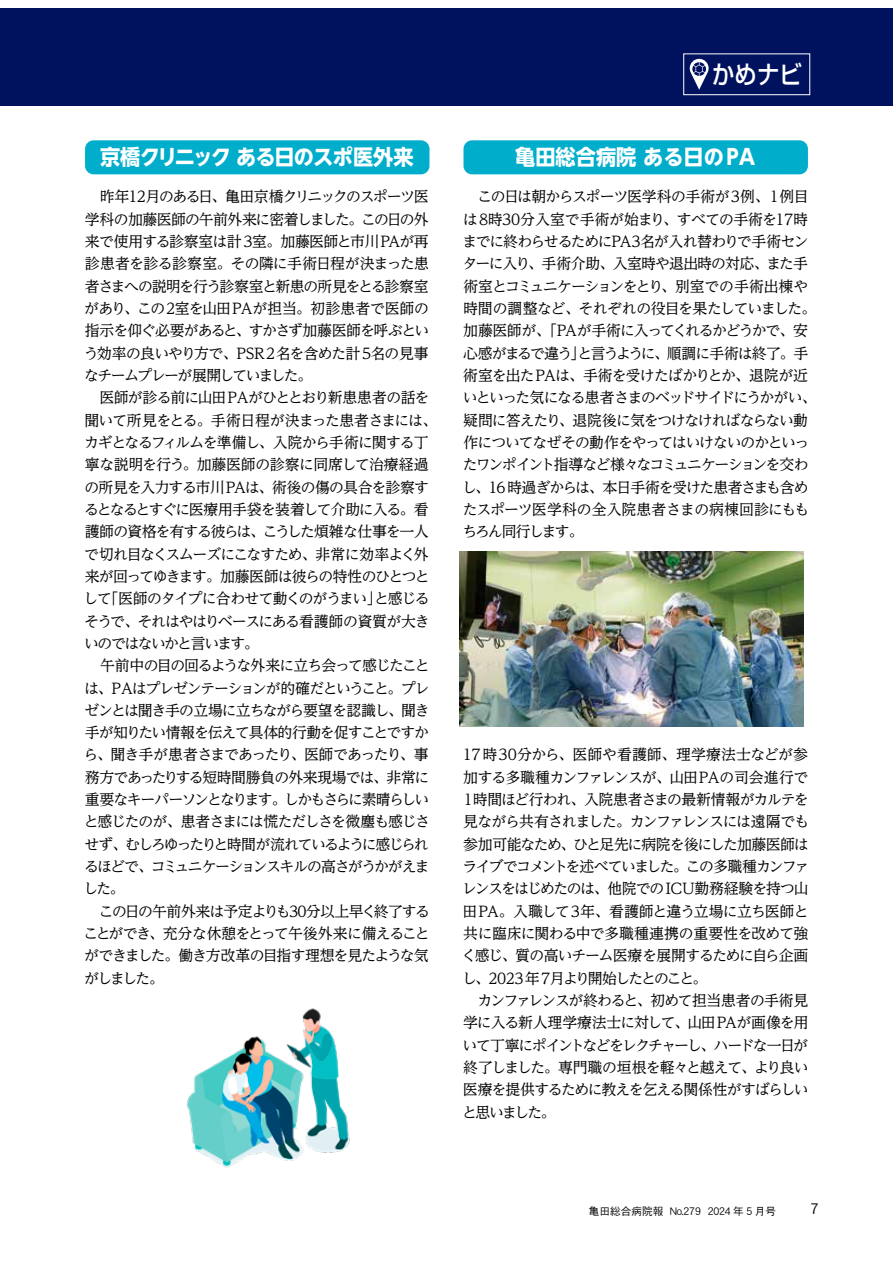
<style>
.page{position:relative;width:893px;height:1263px;background:#fff}
.page>*{position:absolute;margin:0;border:0;box-sizing:border-box;transform-origin:0 0}
.t1{font:500 25.2px "Shin Go Pro";color:#fff;scale:.89 1}
.t2{font:700 21.3px "UD Shin Go NT Pro";letter-spacing:-.04em;color:#fff;scale:.95 1}
.t3{font:700 21.3px "UD Shin Go NT Pro";color:#fff;scale:.95 1}
.t4{font:14.85px/22.4px "Reim Ytwz Pr 6 N";letter-spacing:-.07em;color:#000}
.t5{font:14.85px "DFHS Gothic W3 WINP RKSJ H";color:#000}
.t6{font:10.65px "DFHS Gothic W3 WINP RKSJ H";color:#000}
</style>
<div class="page">
<div style="left:0;top:9px;width:893px;height:97px;background:#00125e"></div>
<div style="left:683px;top:53px;width:127px;height:42px;border:1px solid #fff"></div>
<svg style="left:690px;top:59px;width:19px;height:31px"></svg>
<div style="left:85px;top:140px;width:344px;height:34px;background:#00aecc;border-radius:9px"></div>
<div style="left:463px;top:140px;width:345px;height:34px;background:#00aecc;border-radius:9px"></div>
<img style="left:459px;top:552px;width:345px;height:174px">
<img style="left:186px;top:1008px;width:164px;height:160px">
<h1 class="t1" style="left:712px;top:53px;width:102px">かめナビ</h1>
<h2 class="t2" style="left:100px;top:140px;width:332px">京橋クリニック ある日のスポ医外来</h2>
<h2 class="t3" style="left:515px;top:140px;width:254px">亀田総合病院 ある日のPA</h2>
<p class="t4" style="left:83px;top:185px;width:355px">　昨年12月のある日、亀田京橋クリニックのスポーツ医学科の加藤医師の午前外来に密着しました。この日の外来で使用する診察室は計3室。加藤医師と市川PAが再診患者を診る診察室。その隣に手術日程が決まった患者さまへの説明を行う診察室と新患の所見をとる診察室があり、この2室を山田PAが担当。初診患者で医師の指示を仰ぐ必要があると、すかさず加藤医師を呼ぶという効率の良いやり方で、PSR２名を含めた計5名の見事なチームプレーが展開していました。<br>　医師が診る前に山田PAがひととおり新患患者の話を聞いて所見をとる。手術日程が決まった患者さまには、カギとなるフィルムを準備し、入院から手術に関する丁寧な説明を行う。加藤医師の診察に同席して治療経過の所見を入力する市川PAは、術後の傷の具合を診察するとなるとすぐに医療用手袋を装着して介助に入る。看護師の資格を有する彼らは、こうした煩雑な仕事を一人で切れ目なくスムーズにこなすため、非常に効率よく外来が回ってゆきます。加藤医師は彼らの特性のひとつとして「医師のタイプに合わせて動くのがうまい」と感じるそうで、それはやはりベースにある看護師の資質が大きいのではないかと言います。<br>　午前中の目の回るような外来に立ち会って感じたことは、PAはプレゼンテーションが的確だということ。プレゼンとは聞き手の立場に立ちながら要望を認識し、聞き手が知りたい情報を伝えて具体的行動を促すことですから、聞き手が患者さまであったり、医師であったり、事務方であったりする短時間勝負の外来現場では、非常に重要なキーパーソンとなります。しかもさらに素晴らしいと感じたのが、患者さまには慌ただしさを微塵も感じさせず、むしろゆったりと時間が流れているように感じられるほどで、コミュニケーションスキルの高さがうかがえました。<br>　この日の午前外来は予定よりも30分以上早く終了することができ、充分な休憩をとって午後外来に備えることができました。働き方改革の目指す理想を見たような気がしました。</p>
<p class="t4" style="left:462px;top:185px;width:356px">　この日は朝からスポーツ医学科の手術が3例、１例目は8時30分入室で手術が始まり、すべての手術を17時までに終わらせるためにPA3名が入れ替わりで手術センターに入り、手術介助、入室時や退出時の対応、また手術室とコミュニケーションをとり、別室での手術出棟や時間の調整など、それぞれの役目を果たしていました。加藤医師が、「PAが手術に入ってくれるかどうかで、安心感がまるで違う」と言うように、順調に手術は終了。手術室を出たPAは、手術を受けたばかりとか、退院が近いといった気になる患者さまのベッドサイドにうかがい、疑問に答えたり、退院後に気をつけなければならない動作についてなぜその動作をやってはいけないのかといったワンポイント指導など様々なコミュニケーションを交わし、16 時過ぎからは、本日手術を受けた患者さまも含めたスポーツ医学科の全入院患者さまの病棟回診にももちろん同行します。</p>
<p class="t4" style="left:461px;top:743px;width:350px">17時30分から、医師や看護師、理学療法士などが参加する多職種カンファレンスが、山田PAの司会進行で<br>１時間ほど行われ、入院患者さまの最新情報がカルテを見ながら共有されました。カンファレンスには遠隔でも参加可能なため、ひと足先に病院を後にした加藤医師はライブでコメントを述べていました。この多職種カンファレンスをはじめたのは、他院でのICU勤務経験を持つ山田PA。入職して3年、看護師と違う立場に立ち医師と共に臨床に関わる中で多職種連携の重要性を改めて強く感じ、質の高いチーム医療を展開するために自ら企画し、2023 年 7月より開始したとのこと。<br>　カンファレンスが終わると、初めて担当患者の手術見学に入る新人理学療法士に対して、山田PAが画像を用いて丁寧にポイントなどをレクチャーし、ハードな一日が終了しました。専門職の垣根を軽々と越えて、より良い医療を提供するために教えを乞える関係性がすばらしいと思いました。</p>
<p class="t6" style="left:589px;top:1205px;width:189px">亀田総合病院報 No.279 2024 年 5 月号</p>
<p class="t5" style="left:810px;top:1201px;width:10px">7</p>
</div>
